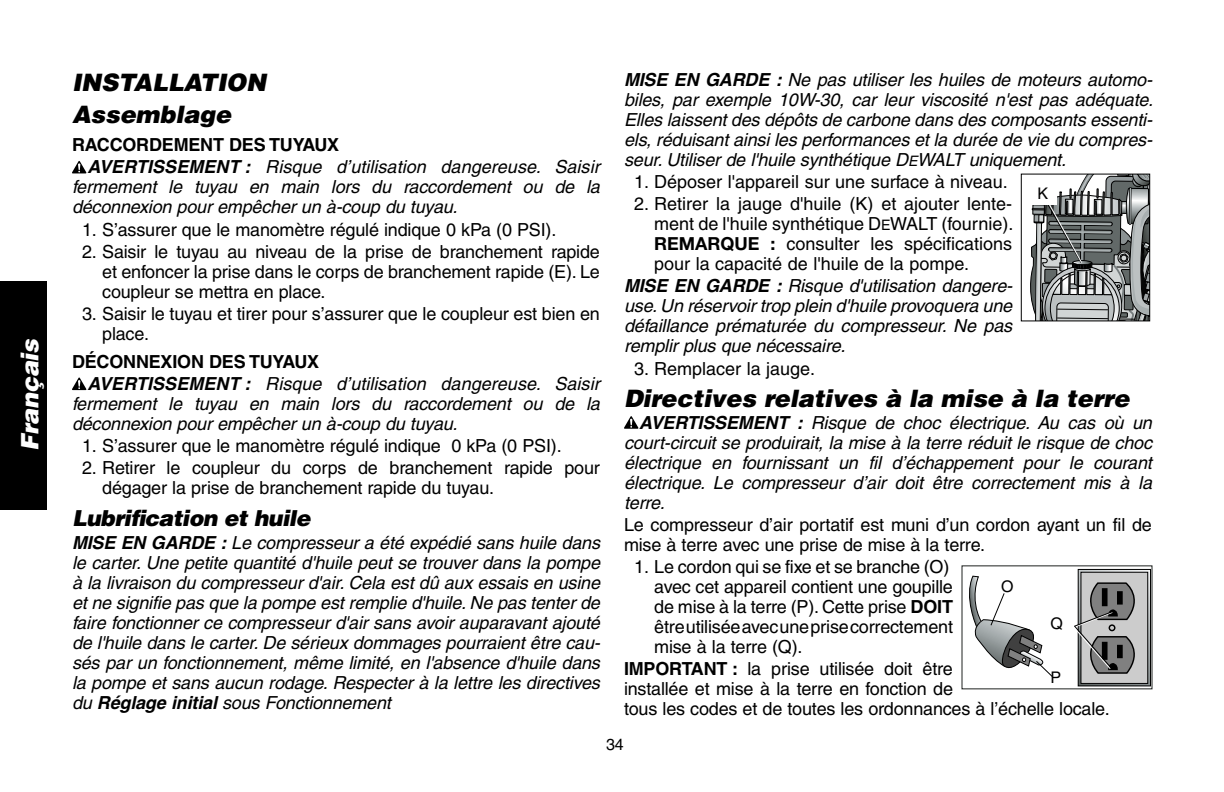
<style>
.page{position:relative;width:1224px;height:792px;background:#fff}
.page>*{position:absolute;margin:0;border:0;box-sizing:border-box;transform-origin:0 0}
.t1{font:italic 900 24px/32px "Helvetica";letter-spacing:-.005em;color:#000}
.t2{font:italic 900 24px "Helvetica";color:#fff}
.t3{font:italic 900 22px "Helvetica";letter-spacing:-.025em;color:#000}
.t4{font:italic 18px/20px "Helvetica";letter-spacing:-.01em;color:#000;text-align:justify}
.t5{font:18px/20px "Helvetica";letter-spacing:-.01em;color:#000}
.t6{font:700 18px "Helvetica";letter-spacing:-.01em;color:#000}
.t7{font:italic 700 18px "Helvetica";letter-spacing:-.01em;color:#000}
.t8{font:16px "Helvetica";color:#000}
.s1{font-weight:700}
.s2{font-size:14.4px}
.s3{font-family:"Helvetica Neue";font-weight:700}
</style>
<div class="page">
<div style="left:0;top:281px;width:47px;height:228px;background:#000"></div>
<svg style="left:72px;top:161px;width:14px;height:12px"></svg>
<svg style="left:72px;top:378px;width:14px;height:12px"></svg>
<svg style="left:1026px;top:174px;width:125px;height:147px;background:#888b8b"></svg>
<div style="left:1029px;top:180px;width:27px;height:24px;background:#fff"></div>
<svg style="left:624px;top:416px;width:14px;height:13px"></svg>
<svg style="left:1080px;top:571px;width:69px;height:113px"></svg>
<div style="left:1078px;top:569px;width:73px;height:117px;border:1px solid #000"></div>
<div style="left:1081px;top:572px;width:67px;height:111px;background:#ccc"></div>
<div style="left:1080px;top:572px;width:68px;height:112px;border:1px solid #000"></div>
<svg style="left:969px;top:575px;width:84px;height:102px"></svg>
<svg style="left:1074px;top:581px;width:61px;height:93px"></svg>
<h1 class="t2" style="left:14px;top:451px;width:114px;rotate:-90deg">Français</h1>
<h1 class="t1" style="left:72px;top:66px;width:176px">INSTALLATION<br>Assemblage</h1>
<p class="t6" style="left:72px;top:134px;width:14px">RACC</p>
<p class="t6" style="left:122px;top:134px;width:40px">ORDEME</p>
<p class="t6" style="left:200px;top:134px;width:138px">NT DES TUYAUX</p>
<p class="t7" style="left:88px;top:156px;width:36px">AVERTISSE</p>
<p class="t7" style="left:188px;top:156px;width:26px">MENT</p>
<p class="t4" style="left:72px;top:157px;width:529px;text-indent:173px"><span class="s1">:</span> Risque d’utilisation dangereuse. Saisir fermement le tuyau en main lors du raccordement ou de la déconnexion pour empêcher un à-coup du tuyau.</p>
<p class="t5" style="left:82px;top:219px;width:476px">1. S’assurer que le manomètre régulé indique 0 kPa (0 PSI).</p>
<p class="t5" style="left:102px;top:241px;width:499px;text-align:justify;text-indent:-20px">2. Saisir le tuyau au niveau de la prise de branchement rapide et enfoncer la prise dans le corps de branchement rapide (E). Le coupleur se mettra en place.</p>
<p class="t5" style="left:102px;top:304px;width:499px;text-indent:-30px">3. Saisir le tuyau et tirer pour s’assurer que le coupleur est bien en place.</p>
<p class="t6" style="left:72px;top:351px;width:247px">DÉCONNEXION DES TUYAUX</p>
<p class="t7" style="left:88px;top:373px;width:36px">AVERTISSE</p>
<p class="t7" style="left:188px;top:373px;width:26px">MENT</p>
<p class="t4" style="left:72px;top:374px;width:529px;text-indent:173px"><span class="s1">:</span> Risque d’utilisation dangereuse. Saisir fermement le tuyau en main lors du raccordement ou de la déconnexion pour empêcher un à-coup du tuyau.</p>
<p class="t5" style="left:72px;top:435px;width:529px;line-height:22.2px;text-indent:10px">1. S’assurer que le manomètre régulé indique 0 kPa (0 PSI).<br>2 . Retirer le coupleur du corps de branchement rapide pour</p>
<p class="t5" style="left:102px;top:478px;width:393px">dégager la prise de branchement rapide du tuyau.</p>
<p class="t3" style="left:72px;top:504px;width:240px">Lubrification et huile</p>
<p class="t4" style="left:72px;top:532px;width:530px"><span class="s1">MISE EN GARDE :</span> Le compresseur a été expédié sans huile dans le carter. Une petite quantité d'huile peut se trouver dans la pompe à la livraison du compresseur d'air. Cela est dû aux essais en usine et ne signifie pas que la pompe est remplie d'huile. Ne pas tenter de faire fonctionner ce compresseur d'air sans avoir auparavant ajouté de l'huile dans le carter. De sérieux dommages pourraient être cau&shy;sés par un fonctionnement, même limité, en l'absence d'huile dans la pompe et sans aucun rodage. Respecter à la lettre les directives du <span class="s1">RÉGLAGE INITIAL</span> sous Fonctionnement</p>
<p class="t4" style="left:624px;top:70px;width:531px"><span class="s1">MISE EN GARDE :</span> Ne pas utiliser les huiles de moteurs automo&shy;biles, par exemple 10W-30, car leur viscosité n'est pas adéquate.<br>Elles laissent des dépôts de carbone dans des composants essenti&shy;els, réduisant ainsi les performances et la durée de vie du compres&shy;seur. Utiliser de l'huile synthétique D<span class="s2">e</span>WALT uniquement.</p>
<p class="t5" style="left:634px;top:172px;width:375px">1. Déposer l'appareil sur une surface à niveau.</p>
<p class="t8" style="left:1038px;top:184px;width:12px">K</p>
<p class="t5" style="left:654px;top:194px;width:361px;text-align:justify;text-indent:-30px">2 . Retirer la jauge d'huile (K) et ajouter lente&shy;ment de l'huile synthétique D<span class="s2">e</span>WALT (fournie).<br><span class="s3">REMARQU E :</span> consulter les spécifications pour la capacité de l'huile de la pompe.</p>
<p class="t4" style="left:624px;top:276px;width:390px"><span class="s1">MISE EN GARDE :</span> Risque d'utilisation dangere&shy;use. Un réservoir trop plein d'huile provoquera une défaillance prématurée du compresseur. Ne pas remplir plus que nécessaire.</p>
<p class="t5" style="left:624px;top:358px;width:193px">3. Remplacer la jauge.</p>
<h1 class="t1" style="left:624px;top:381px;width:507px">Directives relatives à la mise à la terre</h1>
<p class="t7" style="left:639px;top:411px;width:36px">AVERTISSE</p>
<p class="t7" style="left:738px;top:411px;width:29px">MENT</p>
<p class="t4" style="left:624px;top:412px;width:530px;text-indent:173px"><span class="s1">:</span> Risque de choc électrique. Au cas où un court-circuit se produirait, la mise à la terre réduit le risque de choc électrique en fournissant un fil d’échappement pour le courant électrique. Le compresseur d’air doit être correctement mis à la terre.</p>
<p class="t5" style="left:624px;top:515px;width:529px">Le compresseur d’air portatif est muni d’un cordon ayant un fil de mise à terre avec une prise de mise à la terre.</p>
<p class="t5" style="left:634px;top:557px;width:317px">1. Le cordon qui se fixe et se branche (O)</p>
<p class="t8" style="left:1001px;top:577px;width:14px">O</p>
<p class="t5" style="left:654px;top:577px;width:300px;text-align:justify">avec cet appareil contient une goupille de mise à la terre (P). Cette prise <span class="s1">DOIT </span>être utilisée avec une prise correctement mise à la terre (Q).</p>
<p class="t6" style="left:624px;top:658px;width:33px">IMPORT</p>
<p class="t8" style="left:1051px;top:614px;width:14px">Q</p>
<p class="t5" style="left:624px;top:659px;width:487px;text-indent:67px"><span class="s1">ANT :</span> la prise utilisée doit être<br>installée et mise à la terre en fonction de<br>tous les codes et de toutes les ordonnances à l’échelle locale.</p>
<p class="t8" style="left:1051px;top:668px;width:12px">P</p>
<p class="t8" style="left:606px;top:736px;width:19px">34</p>
</div>
